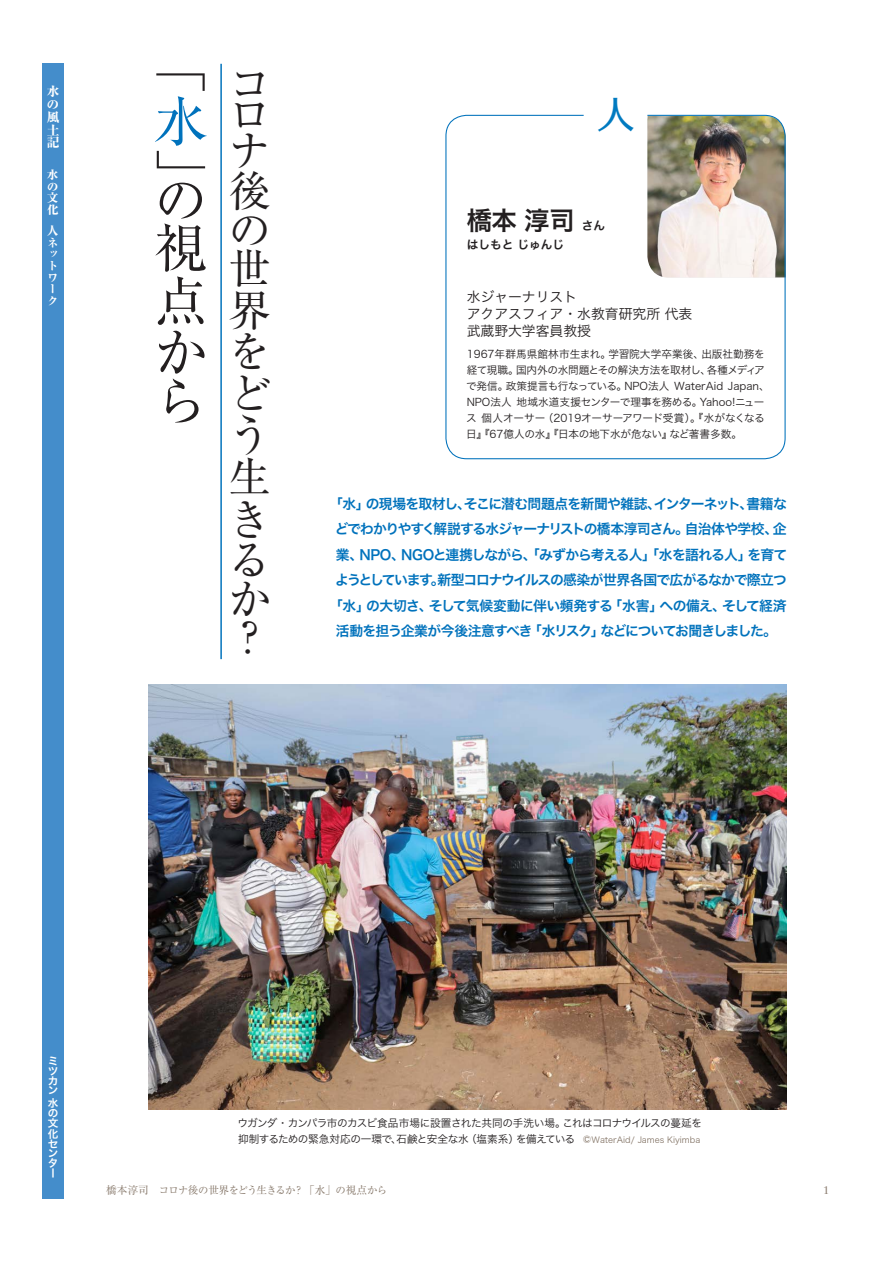
<style>
.page{position:relative;width:893px;height:1263px;background:#fff}
.page>*{position:absolute;margin:0;border:0;box-sizing:border-box;transform-origin:0 0}
.t1{font:53.1px/50.2px "Ryumin Pro";color:#231f20}
.t2{font:300 53.1px "Ryumin Pro";color:#231f20}
.t3{font:53.1px "Ryumin Pro";color:#0072bc}
.t4{font:42.45px/41.2px "Ryumin Pro";color:#231f20;text-align:justify}
.t5{font:38.25px "UD Typos 510 Std";color:#007ac0}
.t6{font:25.5px "Hira Kaku Pro W6";color:#231f20}
.t7{font:14.85px "Hira Kaku Pro W3";color:#867769}
.t8{font:13.8px "Hira Kaku Pro W6";letter-spacing:-.06em;color:#0072bc}
.t9{font:13.8px/25.5px "Hira Kaku Pro W6";letter-spacing:-.08em;color:#0072bc}
.t10{font:13.8px/17px "Hira Kaku Pro W3";color:#231f20}
.t11{font:13.8px "Hira Kaku Pro W6";letter-spacing:-.09em;color:#0072bc}
.t12{font:13.8px "Hira Kaku Pro W6";letter-spacing:-.04em;color:#0072bc}
.t13{font:13.8px "Hira Kaku Pro W6";letter-spacing:-.1em;color:#0072bc}
.t14{font:13.8px "Hira Kaku Pro W6";letter-spacing:-.085em;color:#0072bc}
.t15{font:800 12.75px/12.8px "Ryumin Pro";color:#fff;text-align:justify}
.t16{font:800 12.3px "Ryumin Pro";color:#fff}
.t17{font:11.7px "Hira Kaku Pro W6";color:#231f20}
.t18{font:800 11.7px/11.7px "Ryumin Pro";color:#fff}
.t19{font:800 11.4px/11.7px "Ryumin Pro";color:#fff}
.t20{font:11.1px "Sabon LT Std";color:#867769}
.t21{font:10.65px "Hira Kaku Pro W3";letter-spacing:-.02em;color:#231f20}
.t22{font:10.65px "Hira Kaku Pro W3";letter-spacing:.01em;color:#231f20}
.t23{font:10.65px "Hira Kaku Pro W3";color:#231f20}
.t24{font:10.65px "Hira Kaku Pro W3";letter-spacing:-.07em;color:#231f20}
.t25{font:10.65px "Hira Kaku Pro W3";letter-spacing:-.055em;color:#231f20}
.t26{font:10.65px/9.9px "Hira Kaku Pro W6";color:#fff;text-align:justify}
.t27{font:10.65px "Ryumin Pro";color:#867769}
.t28{font:10.65px "Hira Kaku Pro W3";letter-spacing:.005em;color:#231f20}
.t29{font:10.35px "Ryumin Pro";letter-spacing:-.085em;color:#867769}
.t30{font:8.55px "Hira Kaku Pro W3";color:#867769}
.s1{font-size:10.65px}
.s2{font-size:10.35px}
</style>
<div class="page">
<img style="left:647px;top:116px;width:137px;height:161px">
<div style="left:445px;top:115px;width:341px;height:344px;border:1px solid #0072bc;border-radius:21px"></div>
<img style="left:149px;top:685px;width:638px;height:425px">
<div style="left:584px;top:83px;width:63px;height:64px;background:#fff;border-radius:50%"></div>
<hr style="left:220px;top:64px;width:2px;height:595px;background:#0072bc">
<div style="left:43px;top:64px;width:21px;height:1135px;background:#448dcb"></div>
<p class="t15" style="left:47px;top:84px;width:14px">水</p>
<p class="t16" style="left:47px;top:95px;width:13px">の</p>
<p class="t15" style="left:47px;top:110px;width:14px">風土記</p>
<p class="t18" style="left:47px;top:168px;width:13px">水</p>
<p class="t19" style="left:47px;top:180px;width:12px">の</p>
<p class="t18" style="left:47px;top:191px;width:13px">文化</p>
<p class="t18" style="left:47px;top:224px;width:13px">人</p>
<p class="t19" style="left:47px;top:236px;width:12px">ネットワーク</p>
<h1 class="t2" style="left:154px;top:26px;width:52px">」</h1>
<h1 class="t3" style="left:154px;top:79px;width:54px">水</h1>
<h1 class="t2" style="left:154px;top:133px;width:52px">」</h1>
<h1 class="t1" style="left:154px;top:172px;width:53px;line-height:48.2px">の視</h1>
<h1 class="t1" style="left:154px;top:273px;width:52px;text-align:justify">点から</h1>
<h2 class="t4" style="left:229px;top:60px;width:37px">コ</h2>
<h2 class="t4" style="left:229px;top:91px;width:37px">ロ</h2>
<h2 class="t4" style="left:229px;top:127px;width:43px;line-height:39.5px">ナ後の世</h2>
<h2 class="t4" style="left:229px;top:287px;width:43px;text-align:left">界をどう生きるか</h2>
<h2 class="t4" style="left:229px;top:613px;width:30px">？</h2>
<h3 class="t5" style="left:596px;top:83px;width:40px">人</h3>
<h3 class="t6" style="left:467px;top:197px;width:109px">橋本淳司</h3>
<p class="t17" style="left:467px;top:234px;width:99px">はしもとじゅんじ</p>
<p class="t10" style="left:467px;top:288px;width:227px">水ジャーナリスト<br>アクアスフィア・水教育研究所代表武蔵野大学客員教授</p>
<p class="t17" style="left:582px;top:215px;width:25px">さん</p>
<p class="t22" style="left:467px;top:345px;width:146px">1967年群馬県館林市生まれ。</p>
<p class="t22" style="left:608px;top:345px;width:97px">学習院大学卒業後、</p>
<p class="t21" style="left:701px;top:345px;width:65px">出版社勤務を</p>
<p class="t21" style="left:707px;top:360px;width:60px">各種メディア</p>
<p class="t21" style="left:516px;top:360px;width:197px">国内外の水問題とその解決方法を取材し、</p>
<p class="t21" style="left:467px;top:360px;width:54px">経て現職。</p>
<p class="t25" style="left:506px;top:376px;width:123px">政策提言も行なっている。</p>
<p class="t21" style="left:466px;top:376px;width:44px">で発信。</p>
<p class="t23" style="left:624px;top:376px;width:147px">NPO法人 WaterAid Japan、</p>
<p class="t21" style="left:517px;top:392px;width:187px">地域水道支援センターで理事を務める。</p>
<p class="t21" style="left:467px;top:392px;width:47px">NPO法人</p>
<p class="t21" style="left:700px;top:392px;width:66px">Yahoo!ニュー</p>
<p class="t21" style="left:543px;top:408px;width:224px">（2019オーサーアワード受賞）。『水がなくなる</p>
<p class="t28" style="left:466px;top:408px;width:81px">ス個人オーサー</p>
<p class="t21" style="left:466px;top:424px;width:208px">日』『67億人の水』『日本の地下水が危ない』</p>
<p class="t21" style="left:669px;top:424px;width:74px">など著書多数。</p>
<p class="t8" style="left:366px;top:491px;width:297px">の現場を取材しそこに潜む問題点を新聞や雑誌、</p>
<p class="t14" style="left:654px;top:491px;width:135px">インターネット書籍な</p>
<p class="t8" style="left:329px;top:491px;width:42px">「水」</p>
<p class="t8" style="left:457px;top:491px;width:15px">、</p>
<p class="t8" style="left:739px;top:491px;width:15px">、</p>
<p class="t11" style="left:335px;top:516px;width:355px">どでわかりやすく解説する水ジャーナリストの橋本淳司さん。</p>
<p class="t8" style="left:685px;top:516px;width:95px">自治体や学校、</p>
<p class="t8" style="left:773px;top:516px;width:15px">企</p>
<p class="t8" style="left:401px;top:542px;width:352px">NGOと連携しながら、「みずから考える人」「水を語れる人」</p>
<p class="t8" style="left:747px;top:542px;width:41px">を育て</p>
<p class="t9" style="left:335px;top:541px;width:453px">業、<br>ようとしています新型コロナウイルスの感染が世界各国で広がるなかで際立つ</p>
<p class="t8" style="left:359px;top:542px;width:47px">NPO、</p>
<p class="t8" style="left:431px;top:567px;width:15px">。</p>
<p class="t12" style="left:429px;top:593px;width:186px">そして気候変動に伴い頻発する</p>
<p class="t8" style="left:722px;top:593px;width:66px">そして経済</p>
<p class="t8" style="left:329px;top:593px;width:43px">「水」</p>
<p class="t8" style="left:609px;top:593px;width:56px">「水害」</p>
<p class="t8" style="left:659px;top:593px;width:68px">への備え、</p>
<p class="t8" style="left:366px;top:593px;width:68px">の大切さ、</p>
<p class="t13" style="left:600px;top:618px;width:178px">などについてお聞きしました。</p>
<p class="t8" style="left:336px;top:618px;width:198px">活動を担う企業が今後注意すべき</p>
<p class="t8" style="left:528px;top:618px;width:78px">「水リスク」</p>
<p class="t26" style="left:48px;top:1056px;width:11px">ミツカン</p>
<p class="t26" style="left:48px;top:1098px;width:12px">水の文化センター</p>
<p class="t21" style="left:238px;top:1113px;width:330px">ウガンダ・カンパラ市のカスビ食品市場に設置された共同の手洗い場。</p>
<p class="t24" style="left:562px;top:1113px;width:141px">これはコロナウイルスの蔓延を</p>
<p class="t21" style="left:238px;top:1129px;width:232px">抑制するための緊急対応の一環で石鹸と安全な水</p>
<p class="t21" style="left:391px;top:1129px;width:12px">、</p>
<p class="t21" style="left:466px;top:1129px;width:55px">（塩素系）</p>
<p class="t21" style="left:516px;top:1129px;width:60px">を備えている</p>
<h3 class="t7" style="left:583px;top:1126px;width:10px">©</h3>
<p class="t30" style="left:591px;top:1132px;width:110px">WaterAid/ James Kiyimba</p>
<p class="t29" style="left:106px;top:1181px;width:191px"><span class="s1">橋本淳司　</span>コロナ<span class="s1">後</span>の<span class="s1">世界</span>をどう<span class="s1">生</span>きるか</p>
<p class="t27" style="left:294px;top:1181px;width:95px">？ 「水」<span class="s2">の</span>視点<span class="s2">から</span></p>
<p class="t20" style="left:823px;top:1183px;width:8px">1</p>
</div>
